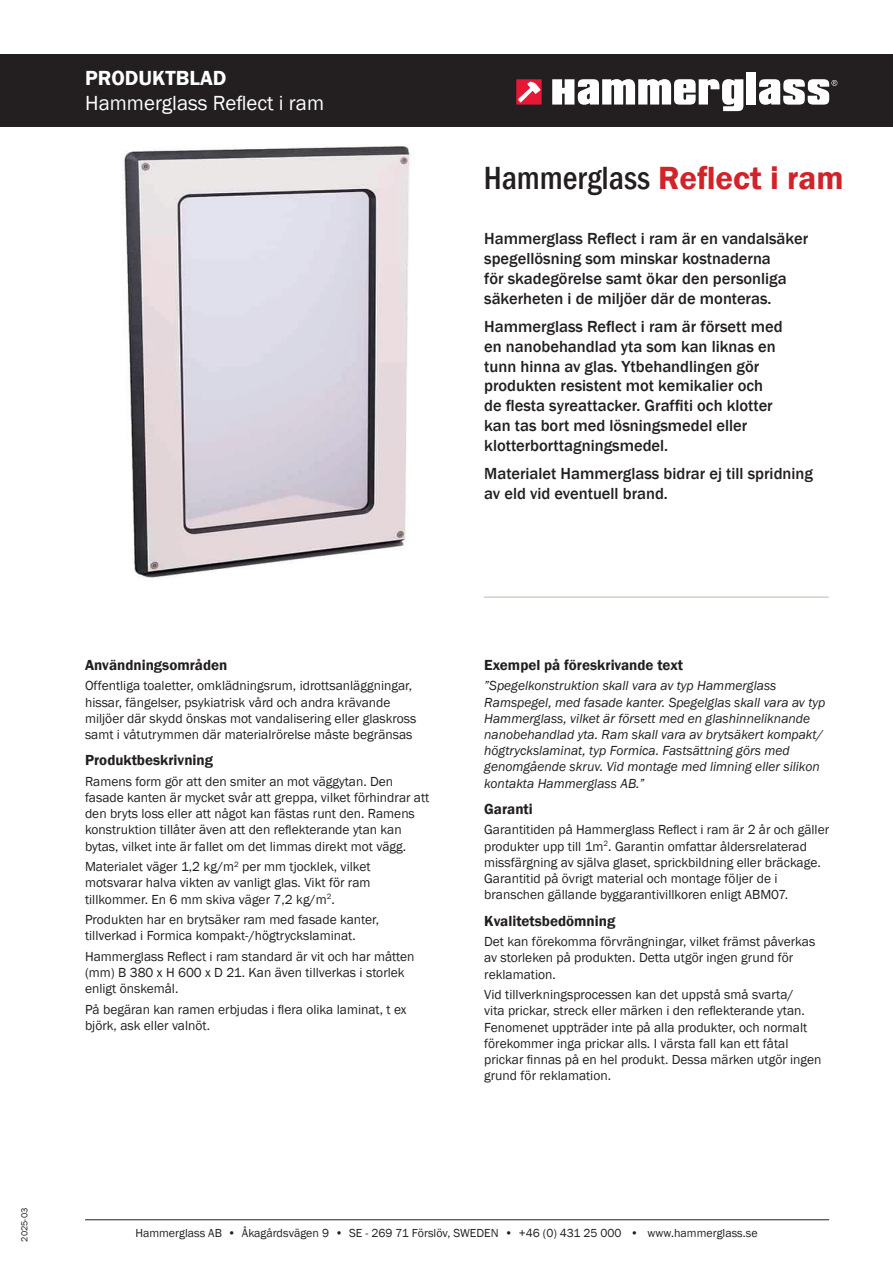
<style>
.page{position:relative;width:893px;height:1263px;background:#fff}
.page>*{position:absolute;margin:0;border:0;box-sizing:border-box;transform-origin:0 0}
.t1{font:500 condensed 33px "Franklin Gothic";color:#231f20}
.t2{font:21px "Franklin Gothic";color:#fff}
.t3{font:600 21px "Franklin Gothic";color:#fff}
.t4{font:500 16.5px/19.8px "Franklin Gothic";color:#231f20}
.t5{font:600 15px "Franklin Gothic";color:#231f20}
.t6{font:13.5px/16.2px "Franklin Gothic";color:#231f20}
.t7{font:italic 13.5px/16.2px "Franklin Gothic";color:#231f20}
.t8{font:12px "Franklin Gothic";color:#231f20}
.t9{font:9px "Franklin Gothic";color:#231f20}
.s1{font-weight:600;font-stretch:normal;color:#d1232a}
</style>
<div class="page">
<div style="left:0;top:54px;width:893px;height:72px;background:#231f20"></div>
<div style="left:516px;top:79px;width:26px;height:26px;background:#e51836"></div>
<svg style="left:518px;top:82px;width:22px;height:20px"></svg>
<svg style="left:552px;top:79px;width:191px;height:32px"></svg>
<div style="left:747px;top:73px;width:9px;height:32px;background:#fff"></div>
<svg style="left:759px;top:79px;width:78px;height:26px"></svg>
<hr style="left:85px;top:1219px;width:744px;height:1px;background:#231f20">
<img style="left:122px;top:146px;width:289px;height:432px">
<hr style="left:484px;top:596px;width:345px;height:2px;background:#d1d2cc">
<h2 class="t3" style="left:85px;top:65px;width:143px">PRODUKTBLAD</h2>
<h2 class="t2" style="left:85px;top:90px;width:240px">Hammerglass Reflect i ram</h2>
<h1 class="t1" style="left:484px;top:156px;width:361px">Hammerglass <span class="s1">Reflect i ram</span></h1>
<p class="t4" style="left:484px;top:229px;width:325px">Hammerglass Reflect i ram är en vandalsäker spegellösning som minskar kostnaderna<br>för skadegörelse samt ökar den personliga säkerheten i de miljöer där de monteras.</p>
<p class="t4" style="left:484px;top:317px;width:300px">Hammerglass Reflect i ram är försett med en nanobehandlad yta som kan liknas en tunn hinna av glas. Ytbehandlingen gör produkten resistent mot kemikalier och de flesta syreattacker. Graffiti och klotter kan tas bort med lösningsmedel eller klotterborttagningsmedel.</p>
<p class="t4" style="left:484px;top:464px;width:330px">Materialet Hammerglass bidrar ej till spridning av eld vid eventuell brand.</p>
<p class="t9" style="left:19px;top:1242px;width:35px;rotate:-90deg">2025-03</p>
<p class="t5" style="left:85px;top:656px;width:144px">Användningsområden</p>
<p class="t6" style="left:85px;top:678px;width:333px">Offentliga toaletter, omklädningsrum, idrottsanläggningar, hissar, fängelser, psykiatrisk vård och andra krävande miljöer där skydd önskas mot vandalisering eller glaskross samt i våtutrymmen där materialrörelse måste begränsas</p>
<p class="t5" style="left:85px;top:751px;width:130px">Produktbeskrivning</p>
<p class="t6" style="left:85px;top:773px;width:346px">Ramens form gör att den smiter an mot väggytan. Den fasade kanten är mycket svår att greppa, vilket förhindrar att den bryts loss eller att något kan fästas runt den. Ramens konstruktion tillåter även att den reflekterande ytan kan bytas, vilket inte är fallet om det limmas direkt mot vägg.</p>
<p class="t6" style="left:85px;top:859px;width:287px;text-align:justify">Materialet väger 1,2 kg/m<sup>2</sup> per mm tjocklek, vilket motsvarar halva vikten av vanligt glas. Vikt för ram tillkommer. En 6 mm skiva väger 7,2 kg/m<sup>2</sup>.</p>
<p class="t6" style="left:85px;top:912px;width:296px">Produkten har en brytsäker ram med fasade kanter, tillverkad i Formica kompakt-/högtryckslaminat.</p>
<p class="t6" style="left:85px;top:948px;width:331px">Hammerglass Reflect i ram standard är vit och har måtten (mm) B 380 x H 600 x D 21. Kan även tillverkas i storlek enligt önskemål.</p>
<p class="t6" style="left:85px;top:1001px;width:323px">På begäran kan ramen erbjudas i flera olika laminat, t ex björk, ask eller valnöt.</p>
<p class="t5" style="left:484px;top:656px;width:200px">Exempel på föreskrivande text</p>
<p class="t7" style="left:484px;top:678px;width:343px">”Spegelkonstruktion skall vara av typ Hammerglass Ramspegel, med fasade kanter. Spegelglas skall vara av typ Hammerglass, vilket är försett med en glashinneliknande nanobehandlad yta. Ram skall vara av brytsäkert kompakt/ högtryckslaminat, typ Formica. Fastsättning görs med genomgående skruv. Vid montage med limning eller silikon kontakta Hammerglass AB.”</p>
<p class="t5" style="left:484px;top:800px;width:50px">Garanti</p>
<p class="t6" style="left:484px;top:822px;width:346px">Garantitiden på Hammerglass Reflect i ram är 2 år och gäller produkter upp till 1m<sup>2</sup>. Garantin omfattar åldersrelaterad missfärgning av själva glaset, sprickbildning eller bräckage.<br>Garantitid på övrigt material och montage följer de i branschen gällande byggarantivillkoren enligt ABM07.</p>
<p class="t5" style="left:484px;top:911px;width:133px">Kvalitetsbedömning</p>
<p class="t6" style="left:484px;top:934px;width:333px">Det kan förekomma förvrängningar, vilket främst påverkas av storleken på produkten. Detta utgör ingen grund för reklamation.</p>
<p class="t6" style="left:484px;top:987px;width:339px">Vid tillverkningsprocessen kan det uppstå små svarta/<br>vita prickar, streck eller märken i den reflekterande ytan.<br>Fenomenet uppträder inte på alla produkter, och normalt förekommer inga prickar alls. I värsta fall kan ett fåtal prickar finnas på en hel produkt. Dessa märken utgör ingen grund för reklamation.</p>
<p class="t8" style="left:135px;top:1226px;width:624px">Hammerglass AB • Åkagårdsvägen 9 • SE - 269 71 Förslöv, SWEDEN • +46 (0) 431 25 000 • www.hammerglass.se</p>
</div>
